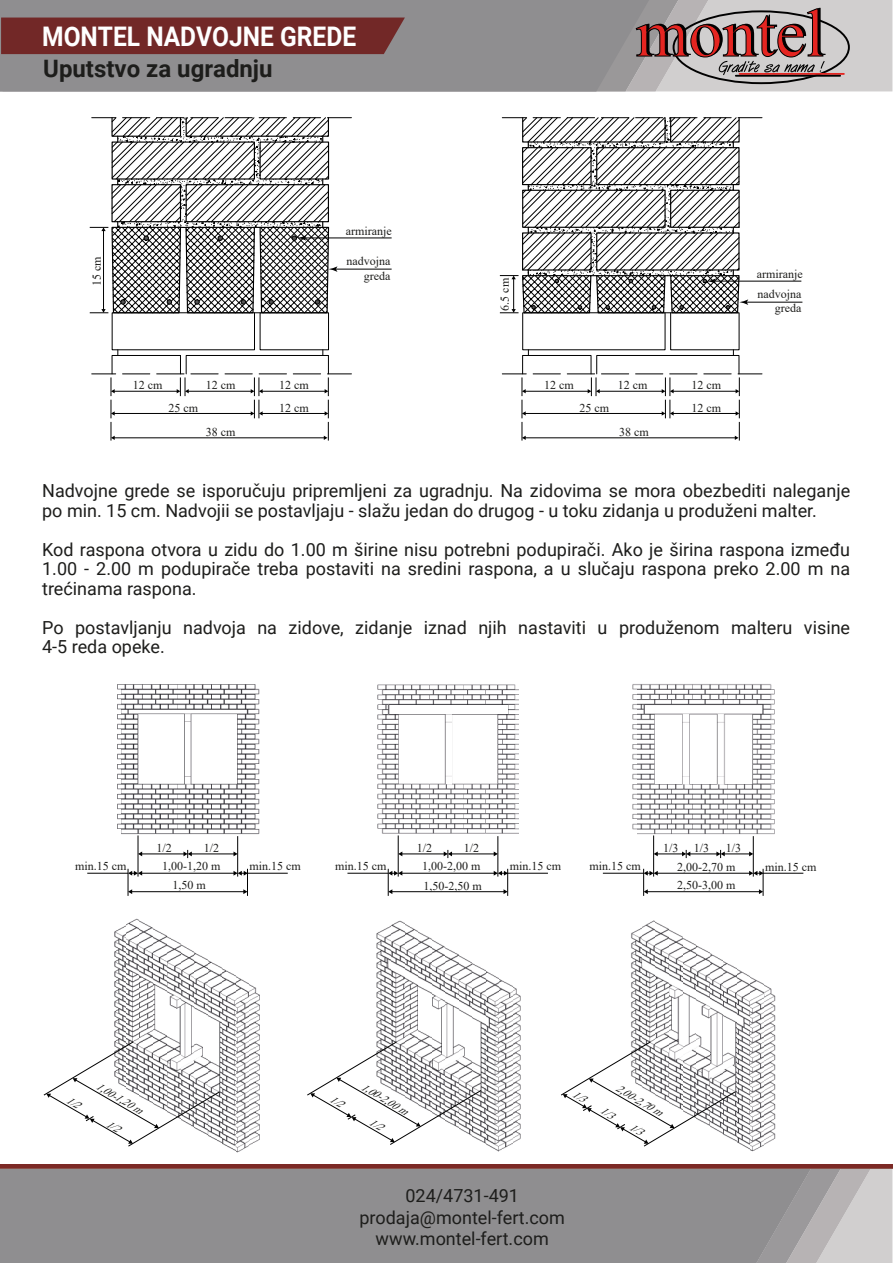
<style>
.page{position:relative;width:893px;height:1263px;background:#fff}
.page>*{position:absolute;margin:0;border:0;box-sizing:border-box;transform-origin:0 0}
.t1{font:700 27px "Roboto";color:#fff;scale:.91 1}
.t2{font:700 24px "Roboto";color:#1d1d1b}
.t3{font:18px/19.5px "Roboto";color:#1d1d1b}
.t4{font:12px/18.9px "Times New Roman";color:#1d1d1b}
.t5{font:italic 10.65px "Times New Roman";color:#1d1d1b}
</style>
<div class="page">
<img style="left:114px;top:918px;width:146px;height:235px">
<img style="left:117px;top:684px;width:143px;height:171px">
<img style="left:377px;top:920px;width:144px;height:232px">
<img style="left:377px;top:684px;width:142px;height:168px">
<img style="left:631px;top:920px;width:145px;height:232px">
<img style="left:632px;top:684px;width:143px;height:166px">
<svg style="left:123px;top:374px;width:27px;height:1px"></svg>
<div style="left:186px;top:355px;width:143px;height:19px;border:1px solid #010101"></div>
<div style="left:112px;top:355px;width:69px;height:19px;border:1px solid #010101"></div>
<svg style="left:533px;top:374px;width:27px;height:1px"></svg>
<div style="left:596px;top:355px;width:143px;height:19px;border:1px solid #010101"></div>
<div style="left:522px;top:355px;width:69px;height:19px;border:1px solid #010101"></div>
<hr style="left:138px;top:835px;width:1px;height:41px;background:#010101">
<hr style="left:141px;top:873px;width:93px;height:1px;background:#010101">
<hr style="left:191px;top:854px;width:43px;height:1px;background:#010101">
<svg style="left:234px;top:851px;width:3px;height:5px"></svg>
<hr style="left:131px;top:891px;width:113px;height:1px;background:#010101">
<svg style="left:128px;top:869px;width:14px;height:27px"></svg>
<svg style="left:234px;top:869px;width:14px;height:27px"></svg>
<hr style="left:237px;top:836px;width:1px;height:40px;background:#010101">
<hr style="left:247px;top:873px;width:41px;height:1px;background:#010101">
<hr style="left:87px;top:873px;width:41px;height:1px;background:#010101">
<hr style="left:141px;top:854px;width:43px;height:1px;background:#010101">
<svg style="left:184px;top:850px;width:8px;height:8px"></svg>
<svg style="left:138px;top:851px;width:4px;height:5px"></svg>
<hr style="left:398px;top:835px;width:1px;height:41px;background:#010101">
<hr style="left:402px;top:873px;width:92px;height:1px;background:#010101">
<hr style="left:451px;top:854px;width:43px;height:1px;background:#010101">
<svg style="left:494px;top:851px;width:4px;height:5px"></svg>
<hr style="left:392px;top:891px;width:112px;height:1px;background:#010101">
<svg style="left:388px;top:869px;width:14px;height:27px"></svg>
<svg style="left:494px;top:869px;width:14px;height:27px"></svg>
<hr style="left:498px;top:836px;width:1px;height:40px;background:#010101">
<hr style="left:507px;top:873px;width:41px;height:1px;background:#010101">
<hr style="left:347px;top:873px;width:41px;height:1px;background:#010101">
<hr style="left:402px;top:854px;width:42px;height:1px;background:#010101">
<svg style="left:444px;top:850px;width:8px;height:8px"></svg>
<svg style="left:398px;top:851px;width:4px;height:5px"></svg>
<hr style="left:653px;top:835px;width:1px;height:41px;background:#010101">
<hr style="left:657px;top:873px;width:93px;height:1px;background:#010101">
<hr style="left:647px;top:891px;width:113px;height:1px;background:#010101">
<svg style="left:643px;top:869px;width:15px;height:27px"></svg>
<svg style="left:749px;top:869px;width:15px;height:27px"></svg>
<hr style="left:753px;top:836px;width:1px;height:40px;background:#010101">
<hr style="left:763px;top:873px;width:40px;height:1px;background:#010101">
<hr style="left:603px;top:873px;width:41px;height:1px;background:#010101">
<svg style="left:654px;top:850px;width:99px;height:8px"></svg>
<hr style="left:303px;top:238px;width:89px;height:1px;background:#010101">
<hr style="left:334px;top:269px;width:58px;height:1px;background:#010101">
<svg style="left:90px;top:117px;width:261px;height:197px"></svg>
<hr style="left:713px;top:281px;width:88px;height:1px;background:#010101">
<hr style="left:745px;top:302px;width:57px;height:1px;background:#010101">
<svg style="left:500px;top:117px;width:262px;height:197px"></svg>
<hr style="left:525px;top:391px;width:63px;height:1px;background:#010101">
<hr style="left:525px;top:413px;width:137px;height:1px;background:#010101">
<hr style="left:525px;top:438px;width:210px;height:1px;background:#010101">
<svg style="left:502px;top:374px;width:24px;height:67px"></svg>
<hr style="left:599px;top:391px;width:63px;height:1px;background:#010101">
<svg style="left:567px;top:374px;width:62px;height:22px"></svg>
<hr style="left:673px;top:391px;width:63px;height:1px;background:#010101">
<hr style="left:673px;top:413px;width:63px;height:1px;background:#010101">
<svg style="left:704px;top:374px;width:58px;height:67px"></svg>
<svg style="left:636px;top:374px;width:61px;height:44px"></svg>
<hr style="left:114px;top:391px;width:63px;height:1px;background:#010101">
<hr style="left:114px;top:413px;width:137px;height:1px;background:#010101">
<hr style="left:114px;top:438px;width:210px;height:1px;background:#010101">
<svg style="left:92px;top:374px;width:24px;height:67px"></svg>
<hr style="left:188px;top:391px;width:63px;height:1px;background:#010101">
<svg style="left:157px;top:374px;width:61px;height:22px"></svg>
<hr style="left:262px;top:391px;width:63px;height:1px;background:#010101">
<hr style="left:262px;top:413px;width:63px;height:1px;background:#010101">
<svg style="left:293px;top:374px;width:58px;height:67px"></svg>
<svg style="left:225px;top:374px;width:61px;height:44px"></svg>
<div style="left:708px;top:0;width:184px;height:91px;background:#d1cfcf"></div>
<div style="left:0;top:0;width:649px;height:91px;background:#8f8e90"></div>
<div style="left:0;top:1164px;width:892px;height:5px;background:#7c2925"></div>
<div style="left:871px;top:1169px;width:21px;height:94px;background:#d1cfcf"></div>
<svg style="left:811px;top:1169px;width:60px;height:94px;background:#bfbcbd"></svg>
<div style="left:0;top:1169px;width:811px;height:94px;background:#8f8e90"></div>
<hr style="left:0;top:1168px;width:892px;height:1px;background:#895149">
<svg style="left:0;top:10px;width:405px;height:81px;background:#826161"></svg>
<hr style="left:739px;top:73px;width:105px;height:2px;background:#e52521">
<hr style="left:736px;top:75px;width:104px;height:2px;background:#010101">
<svg style="left:636px;top:8px;width:189px;height:67px;background:#a48383"></svg>
<svg style="left:43px;top:1041px;width:177px;height:106px"></svg>
<svg style="left:307px;top:1041px;width:175px;height:104px"></svg>
<svg style="left:561px;top:1041px;width:174px;height:106px"></svg>
<h1 class="t1" style="left:42px;top:17px;width:347px">MONTEL NADVOJNE GREDE</h1>
<h2 class="t2" style="left:43px;top:52px;width:231px">Uputstvo za ugradnju</h2>
<p class="t4" style="left:87px;top:286px;width:31px;rotate:-90deg">15 cm</p>
<p class="t4" style="left:346px;top:221px;width:47px">armiranje</p>
<p class="t4" style="left:346px;top:254px;width:45px;line-height:14.4px;text-align:right">nadvojna greda</p>
<p class="t4" style="left:495px;top:311px;width:34px;rotate:-90deg">6.5 cm</p>
<p class="t4" style="left:206px;top:375px;width:31px">12 cm</p>
<p class="t4" style="left:279px;top:375px;width:31px">12 cm</p>
<p class="t4" style="left:618px;top:375px;width:31px">12 cm</p>
<p class="t4" style="left:279px;top:398px;width:31px">12 cm</p>
<p class="t4" style="left:133px;top:375px;width:31px">12 cm</p>
<p class="t4" style="left:544px;top:375px;width:31px">12 cm</p>
<p class="t4" style="left:169px;top:398px;width:31px">25 cm</p>
<p class="t4" style="left:579px;top:398px;width:31px">25 cm</p>
<p class="t4" style="left:206px;top:422px;width:31px">38 cm</p>
<p class="t4" style="left:619px;top:422px;width:31px">38 cm</p>
<p class="t4" style="left:691px;top:373px;width:31px;line-height:23px">12 cm<br>12 cm</p>
<p class="t4" style="left:757px;top:263px;width:47px;line-height:20px">armiranje nadvojna</p>
<p class="t4" style="left:775px;top:298px;width:28px">greda</p>
<p class="t3" style="left:42px;top:480px;width:809px">Nadvojne grede se isporučuju pripremljeni za ugradnju. Na zidovima se mora obezbediti naleganje po min. 15 cm. Nadvojii se postavljaju - slažu jedan do drugog - u toku zidanja u produženi malter.</p>
<p class="t3" style="left:42px;top:539px;width:809px;text-align:justify">Kod raspona otvora u zidu do 1.00 m širine nisu potrebni podupirači. Ako je širina raspona između 1.00 - 2.00 m podupirače treba postaviti na sredini raspona, a u slučaju raspona preko 2.00 m na trećinama raspona.</p>
<p class="t3" style="left:42px;top:617px;width:809px">Po postavljanju nadvoja na zidove, zidanje iznad njih nastaviti u produženom malteru visine<br>4-5 reda opeke.</p>
<p class="t4" style="left:157px;top:838px;width:17px">1/2</p>
<p class="t4" style="left:204px;top:838px;width:17px">1/2</p>
<p class="t4" style="left:663px;top:838px;width:17px">1/3</p>
<p class="t4" style="left:694px;top:838px;width:17px">1/3</p>
<p class="t4" style="left:726px;top:838px;width:17px">1/3</p>
<p class="t4" style="left:162px;top:856px;width:60px">1,00-1,20 m</p>
<p class="t4" style="left:677px;top:857px;width:60px">2,00-2,70 m</p>
<p class="t4" style="left:172px;top:875px;width:35px">1,50 m</p>
<p class="t4" style="left:677px;top:875px;width:60px">2,50-3,00 m</p>
<p class="t4" style="left:417px;top:838px;width:17px">1/2</p>
<p class="t4" style="left:422px;top:838px;width:61px;text-indent:42px">1/2<br>1,00-2,00 m<br>1,50-2,50 m</p>
<p class="t4" style="left:75px;top:856px;width:53px">min.15 cm</p>
<p class="t4" style="left:250px;top:856px;width:53px">min.15 cm</p>
<p class="t4" style="left:590px;top:856px;width:53px">min.15 cm</p>
<p class="t4" style="left:335px;top:856px;width:53px">min.15 cm</p>
<p class="t4" style="left:510px;top:856px;width:53px">min.15 cm</p>
<p class="t4" style="left:765px;top:857px;width:53px">min.15 cm</p>
<p class="t5" style="left:101px;top:1079px;width:53px;rotate:30deg">1,00-1,20 m</p>
<p class="t5" style="left:366px;top:1079px;width:53px;rotate:30deg">1,00-2,00 m</p>
<p class="t5" style="left:621px;top:1081px;width:53px;rotate:30deg">2,00-2,70 m</p>
<p class="t3" style="left:360px;top:1184px;width:207px;line-height:21.6px;text-align:center">024/4731-491 prodaja@montel-fert.com www.montel-fert.com</p>
</div>
